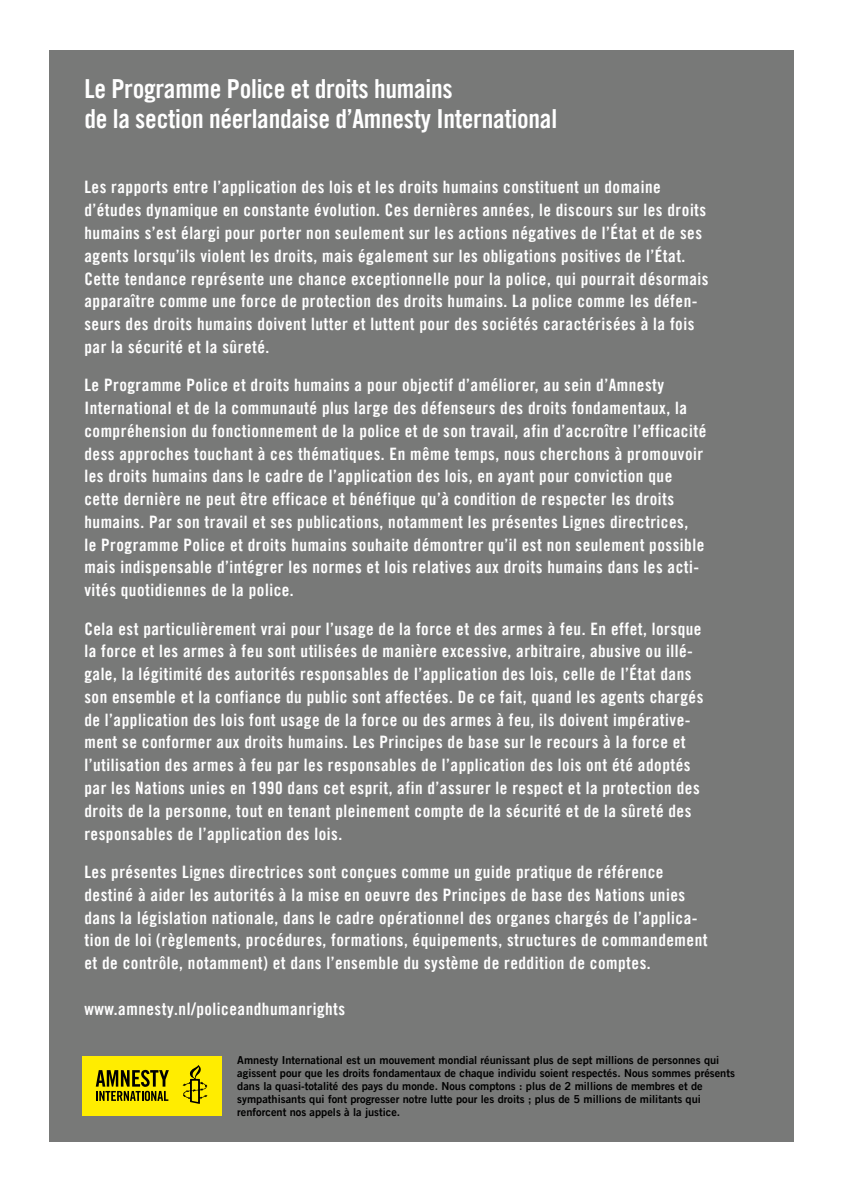
<style>
.page{position:relative;width:844px;height:1191px;background:#fff}
.page>*{position:absolute;margin:0;border:0;box-sizing:border-box;transform-origin:0 0}
.t1{font:26.25px/29.8px "Amnesty Trade Gothic Bd Cn 20";letter-spacing:-.01em;color:#fff}
.t2{font:17.15px/22.8px "Amnesty Trade Gothic Bd Cn 20";letter-spacing:.03em;color:#fff}
.t3{font:11.03px/13.1px "Amnesty Trade Gothic Bd 2";color:#000}
</style>
<div class="page">
<div style="left:50px;top:50px;width:744px;height:1091px;background:#787978"></div>
<div style="left:82px;top:1056px;width:140px;height:59px;background:#ffed00"></div>
<svg style="left:182px;top:1065px;width:25px;height:38px"></svg>
<svg style="left:96px;top:1070px;width:73px;height:31px"></svg>
<h1 class="t1" style="left:84px;top:74px;width:474px">Le Programme Police et droits humains<br>de la section néerlandaise d’Amnesty International</h1>
<p class="t2" style="left:84px;top:176px;width:625px">Les rapports entre l’application des lois et les droits humains constituent un domaine d’études dynamique en constante évolution. Ces dernières années, le discours sur les droits humains s’est élargi pour porter non seulement sur les actions négatives de l’État et de ses agents lorsqu’ils violent les droits, mais également sur les obligations positives de l’État.<br>Cette tendance représente une chance exceptionnelle pour la police, qui pourrait désormais apparaître comme une force de protection des droits humains. La police comme les défen&shy;seurs des droits humains doivent lutter et luttent pour des sociétés caractérisées à la fois par la sécurité et la sûreté.</p>
<p class="t2" style="left:84px;top:374px;width:623px">Le Programme Police et droits humains a pour objectif d’améliorer, au sein d’Amnesty International et de la communauté plus large des défenseurs des droits fondamentaux, la compréhension du fonctionnement de la police et de son travail, afin d’accroître l’efficacité dess approches touchant à ces thématiques. En même temps, nous cherchons à promouvoir les droits humains dans le cadre de l’application des lois, en ayant pour conviction que cette dernière ne peut être efficace et bénéfique qu’à condition de respecter les droits humains. Par son travail et ses publications, notamment les présentes Lignes directrices,<br>le Programme Police et droits humains souhaite démontrer qu’il est non seulement possible mais indispensable d’intégrer les normes et lois relatives aux droits humains dans les acti&shy;vités quotidiennes de la police.</p>
<p class="t2" style="left:84px;top:617px;width:620px">Cela est particulièrement vrai pour l’usage de la force et des armes à feu. En effet, lorsque la force et les armes à feu sont utilisées de manière excessive, arbitraire, abusive ou illé&shy;gale, la légitimité des autorités responsables de l’application des lois, celle de l’État dans son ensemble et la confiance du public sont affectées. De ce fait, quand les agents chargés de l’application des lois font usage de la force ou des armes à feu, ils doivent impérative&shy;ment se conformer aux droits humains. Les Principes de base sur le recours à la force et l’utilisation des armes à feu par les responsables de l’application des lois ont été adoptés par les Nations unies en 1990 dans cet esprit, afin d’assurer le respect et la protection des droits de la personne, tout en tenant pleinement compte de la sécurité et de la sûreté des responsables de l’application des lois.</p>
<p class="t2" style="left:84px;top:860px;width:624px">Les présentes Lignes directrices sont conçues comme un guide pratique de référence destiné à aider les autorités à la mise en oeuvre des Principes de base des Nations unies dans la législation nationale, dans le cadre opérationnel des organes chargés de l’applica&shy;tion de loi (règlements, procédures, formations, équipements, structures de commandement et de contrôle, notamment) et dans l’ensemble du système de reddition de comptes.</p>
<p class="t2" style="left:84px;top:997px;width:262px">www.amnesty.nl/policeandhumanrights</p>
<p class="t3" style="left:237px;top:1053px;width:499px">Amnesty International est un mouvement mondial réunissant plus de sept millions de personnes qui agissent pour que les droits fondamentaux de chaque individu soient respectés. Nous sommes présents dans la quasi-totalité des pays du monde. Nous comptons : plus de 2 millions de membres et de sympathisants qui font progresser notre lutte pour les droits ; plus de 5 millions de militants qui renforcent nos appels à la justice.</p>
</div>
